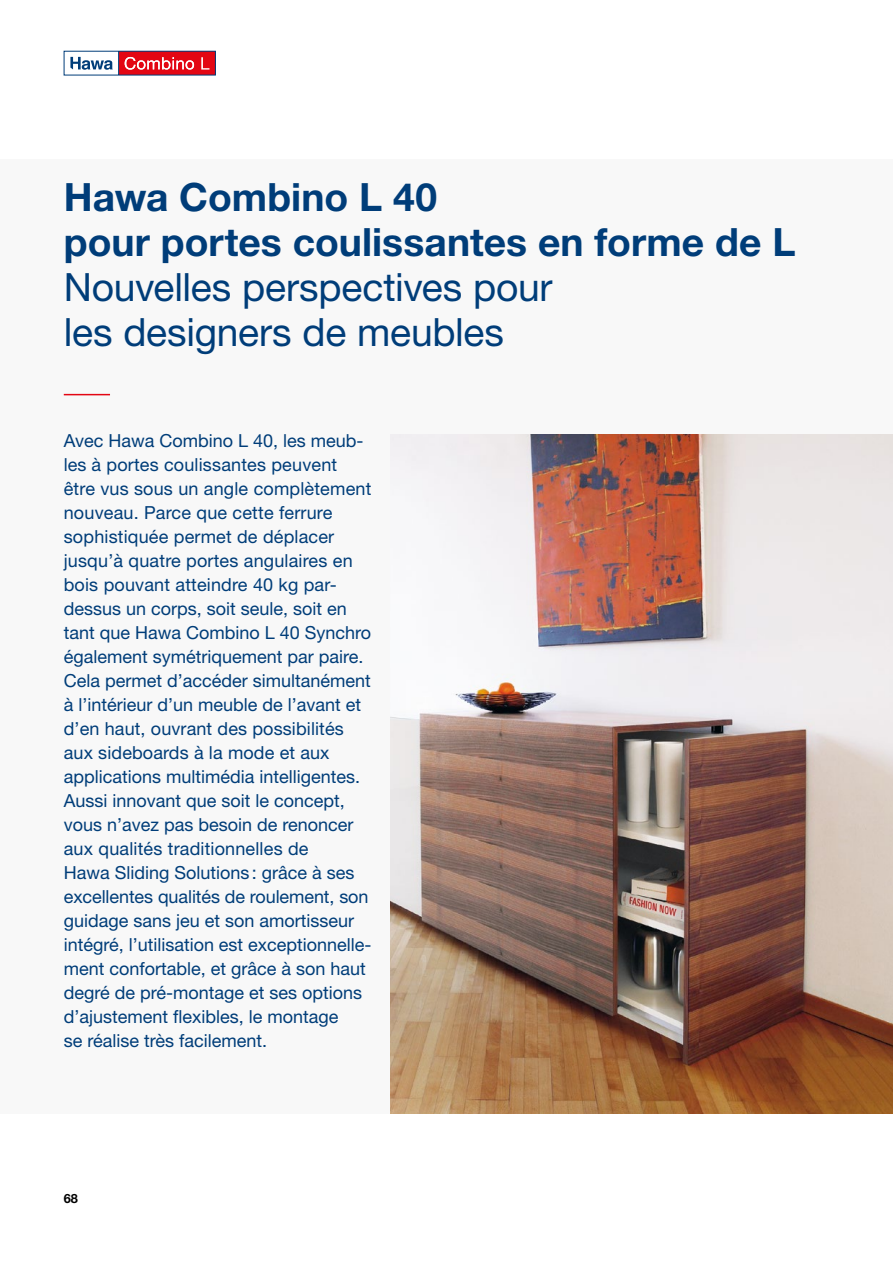
<style>
.page{position:relative;width:893px;height:1263px;background:#fff}
.page>*{position:absolute;margin:0;border:0;box-sizing:border-box;transform-origin:0 0}
.t1{font:700 39px/45px "Helvetica Neue LT Std";color:#003d79}
.t2{font:39px/45px "Helvetica Neue LT Std";letter-spacing:-.005em;color:#003d79}
.t3{font:18px/24px "Helvetica Neue LT Std";color:#003d79}
.t4{font:700 12.75px "Helvetica Neue LT Std";color:#000}
</style>
<div class="page">
<div style="left:0;top:159px;width:893px;height:954px;background:#f8f8f8"></div>
<hr style="left:64px;top:394px;width:46px;height:1px;background:#e30613">
<img style="left:391px;top:434px;width:502px;height:679px">
<svg style="left:64px;top:51px;width:152px;height:24px"></svg>
<h1 class="t1" style="left:64px;top:173px;width:733px">Hawa Combino L 40<br>pour portes coulissantes en forme de L</h1>
<h1 class="t2" style="left:64px;top:264px;width:490px">Nouvelles perspectives pour les designers de meubles</h1>
<p class="t3" style="left:64px;top:428px;width:309px">Avec Hawa Combino L 40, les meub&shy;les à portes coulissantes peuvent être vus sous un angle complètement nouveau. Parce que cette ferrure sophistiquée permet de déplacer jusqu’à quatre portes angulaires en bois pouvant atteindre 40 kg par&shy;dessus un corps, soit seule, soit en tant que Hawa Combino L 40 Synchro également symétriquement par paire.<br>Cela permet d’accéder simultanément à l’intérieur d’un meuble de l’avant et d’en haut, ouvrant des possibilités aux sideboards à la mode et aux applications multimédia intelligentes.<br>Aussi innovant que soit le concept, vous n’avez pas besoin de renoncer aux qualités traditionnelles de<br>Hawa Sliding Solutions : grâce à ses excellentes qualités de roulement, son guidage sans jeu et son amortisseur intégré, l’utilisation est exceptionnelle&shy;ment confortable, et grâce à son haut degré de pré-montage et ses options d’ajustement flexibles, le montage<br>se réalise très facilement.</p>
<p class="t4" style="left:64px;top:1191px;width:16px">68</p>
</div>
